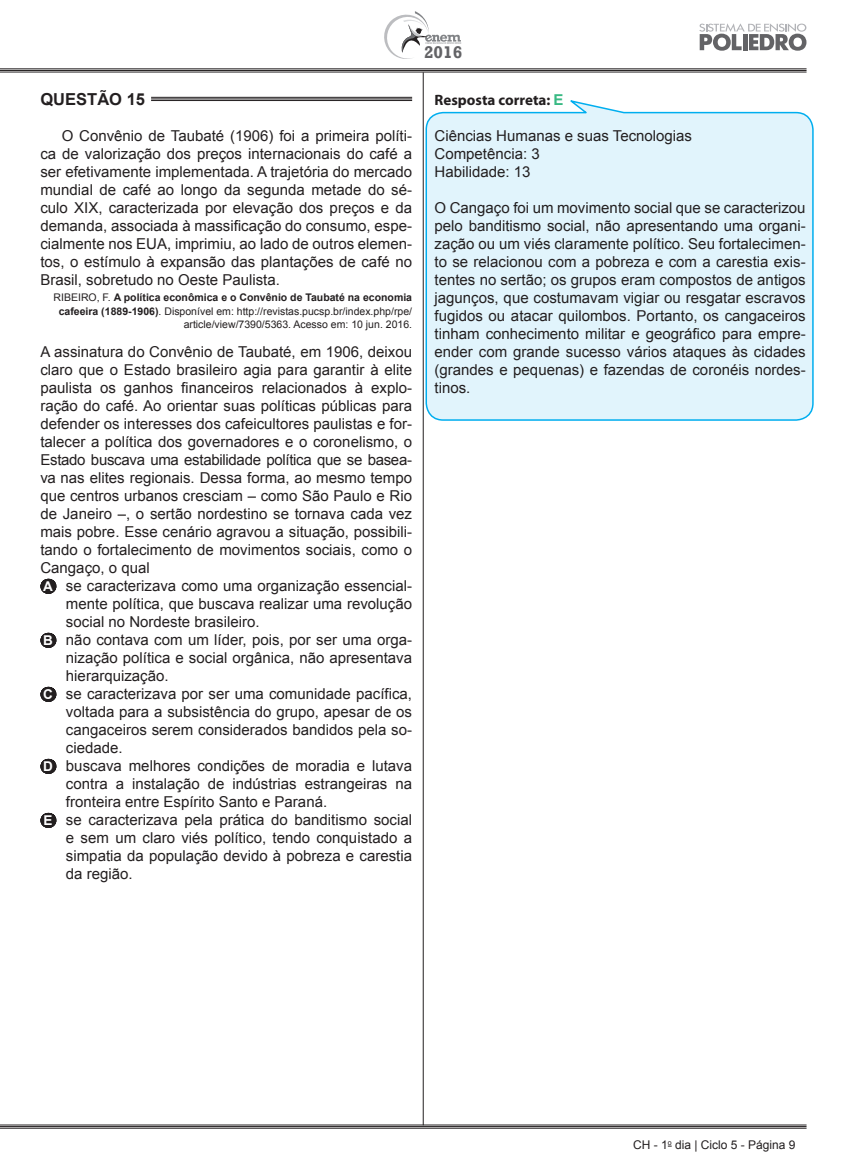
<style>
.page{position:relative;width:847px;height:1174px;background:#fff}
.page>*{position:absolute;margin:0;border:0;box-sizing:border-box;transform-origin:0 0}
.t1{font:700 17.4px "Rockwell";color:#636366}
.t2{font:700 16.5px "Arial";color:#231f20}
.t3{font:15px/18px "Arial";color:#231f20;text-align:justify}
.t4{font:15px "Arial";letter-spacing:-.02em;color:#231f20}
.t5{font:700 15px "Myriad Pro";color:#231f20}
.t6{font:12px "Arial";color:#231f20}
.t7{font:10.5px/13.5px "Arial";color:#231f20;text-align:right}
.s1{font-weight:700}
.s2{font-weight:700;font-size:13.5px;color:#fff}
.s3{font-family:"Arial";color:#38b983}
</style>
<div class="page">
<div style="left:425px;top:100px;width:389px;height:321px;background:#e1f4fc"></div>
<hr style="left:423px;top:72px;width:1px;height:1053px;background:#231f20">
<hr style="left:0;top:69px;width:806px;height:1px;background:#231f20">
<hr style="left:0;top:70px;width:806px;height:1px;background:#231f20">
<hr style="left:0;top:72px;width:806px;height:1px;background:#231f20">
<hr style="left:0;top:1124px;width:806px;height:1px;background:#231f20">
<hr style="left:0;top:1126px;width:806px;height:1px;background:#231f20">
<hr style="left:0;top:1128px;width:806px;height:1px;background:#231f20">
<svg style="left:699px;top:23px;width:107px;height:28px"></svg>
<svg style="left:384px;top:11px;width:77px;height:48px"></svg>
<hr style="left:151px;top:97px;width:261px;height:1px;background:#231f20">
<hr style="left:151px;top:98px;width:261px;height:1px;background:#231f20">
<hr style="left:151px;top:100px;width:261px;height:1px;background:#231f20">
<svg style="left:48px;top:579px;width:1px;height:15px"></svg>
<svg style="left:48px;top:633px;width:1px;height:15px"></svg>
<svg style="left:48px;top:687px;width:1px;height:15px"></svg>
<svg style="left:48px;top:759px;width:1px;height:15px"></svg>
<svg style="left:48px;top:813px;width:1px;height:15px"></svg>
<p class="t1" style="left:424px;top:42px;width:40px">2016</p>
<p class="t2" style="left:40px;top:88px;width:106px">QUESTÃO 15</p>
<p class="t3" style="left:40px;top:127px;width:373px;text-indent:21px">O Convênio de Taubaté (1906) foi a primeira políti&shy;ca de valorização dos preços internacionais do café a ser efetivamente implementada. A trajetória do mercado mundial de café ao longo da segunda metade do sé&shy;culo XIX, caracterizada por elevação dos preços e da demanda, associada à massificação do consumo, espe&shy;cialmente nos EUA, imprimiu, ao lado de outros elemen&shy;tos, o estímulo à expansão das plantações de café no Brasil, sobretudo no Oeste Paulista.</p>
<p class="t7" style="left:53px;top:291px;width:360px">RIBEIRO, F. <span class="s1">A política econômica e o Convênio de Taubaté na economia cafeeira (1889-1906)</span>. Disponível em: http://revistas.pucsp.br/index.php/rpe/ article/view/7390/5363. Acesso em: 10 jun. 2016.</p>
<p class="t3" style="left:40px;top:343px;width:373px">A assinatura do Convênio de Taubaté, em 1906, deixou</p>
<p class="t3" style="left:40px;top:361px;width:373px">claro que o Estado brasileiro agia para garantir à elite</p>
<p class="t3" style="left:40px;top:379px;width:373px">paulista os ganhos financeiros relacionados à explo-</p>
<p class="t3" style="left:40px;top:397px;width:373px">ração do café. Ao orientar suas políticas públicas para</p>
<p class="t3" style="left:40px;top:415px;width:373px">defender os interesses dos cafeicultores paulistas e for-</p>
<p class="t3" style="left:40px;top:433px;width:373px">talecer a política dos governadores e o coronelismo, o</p>
<p class="t4" style="left:40px;top:449px;width:373px">Estado buscava uma estabilidade política que se basea-</p>
<p class="t3" style="left:40px;top:469px;width:373px">va nas elites regionais. Dessa forma, ao mesmo tempo</p>
<p class="t3" style="left:40px;top:487px;width:373px">que centros urbanos cresciam – como São Paulo e Rio</p>
<p class="t3" style="left:40px;top:505px;width:373px">de Janeiro –, o sertão nordestino se tornava cada vez</p>
<p class="t3" style="left:40px;top:523px;width:373px">mais pobre. Esse cenário agravou a situação, possibili-</p>
<p class="t3" style="left:40px;top:541px;width:373px">tando o fortalecimento de movimentos sociais, como o</p>
<p class="t3" style="left:40px;top:559px;width:111px">Cangaço, o qual</p>
<p class="t3" style="left:43px;top:577px;width:370px"><span class="s2">A</span> se caracterizava como uma organização essencial-</p>
<p class="t3" style="left:66px;top:595px;width:347px">mente política, que buscava realizar uma revolução</p>
<p class="t3" style="left:66px;top:613px;width:195px">social no Nordeste brasileiro.</p>
<p class="t3" style="left:43px;top:631px;width:370px"><span class="s2">B</span> não contava com um líder, pois, por ser uma orga-</p>
<p class="t3" style="left:66px;top:649px;width:347px">nização política e social orgânica, não apresentava</p>
<p class="t3" style="left:66px;top:667px;width:104px">hierarquização.</p>
<p class="t3" style="left:43px;top:685px;width:370px"><span class="s2">C</span> se caracterizava por ser uma comunidade pacífica,</p>
<p class="t3" style="left:66px;top:703px;width:347px">voltada para a subsistência do grupo, apesar de os</p>
<p class="t3" style="left:66px;top:721px;width:347px">cangaceiros serem considerados bandidos pela so-</p>
<p class="t3" style="left:66px;top:739px;width:58px">ciedade.</p>
<p class="t3" style="left:43px;top:757px;width:370px"><span class="s2">D</span> buscava melhores condições de moradia e lutava</p>
<p class="t3" style="left:66px;top:775px;width:347px">contra a instalação de indústrias estrangeiras na</p>
<p class="t3" style="left:66px;top:793px;width:262px">fronteira entre Espírito Santo e Paraná.</p>
<p class="t3" style="left:44px;top:811px;width:370px"><span class="s2">E</span> se caracterizava pela prática do banditismo social</p>
<p class="t3" style="left:66px;top:829px;width:347px">e sem um claro viés político, tendo conquistado a</p>
<p class="t3" style="left:66px;top:847px;width:347px">simpatia da população devido à pobreza e carestia</p>
<p class="t3" style="left:66px;top:865px;width:68px">da região.</p>
<p class="t5" style="left:434px;top:90px;width:130px">Resposta correta: <span class="s3">E</span></p>
<p class="t3" style="left:434px;top:127px;width:259px;text-align:left">Ciências Humanas e suas Tecnologias<br>Competência: 3<br>Habilidade: 13</p>
<p class="t3" style="left:434px;top:199px;width:372px">O Cangaço foi um movimento social que se caracterizou pelo banditismo social, não apresentando uma organi&shy;zação ou um viés claramente político. Seu fortalecimen&shy;to se relacionou com a pobreza e com a carestia exis&shy;tentes no sertão; os grupos eram compostos de antigos jagunços, que costumavam vigiar ou resgatar escravos fugidos ou atacar quilombos. Portanto, os cangaceiros tinham conhecimento militar e geográfico para empre&shy;ender com grande sucesso vários ataques às cidades (grandes e pequenas) e fazendas de coronéis nordes&shy;tinos.</p>
<p class="t6" style="left:632px;top:1136px;width:164px">CH - 1<sup>o</sup> dia | Ciclo 5 - Página 9</p>
</div>
